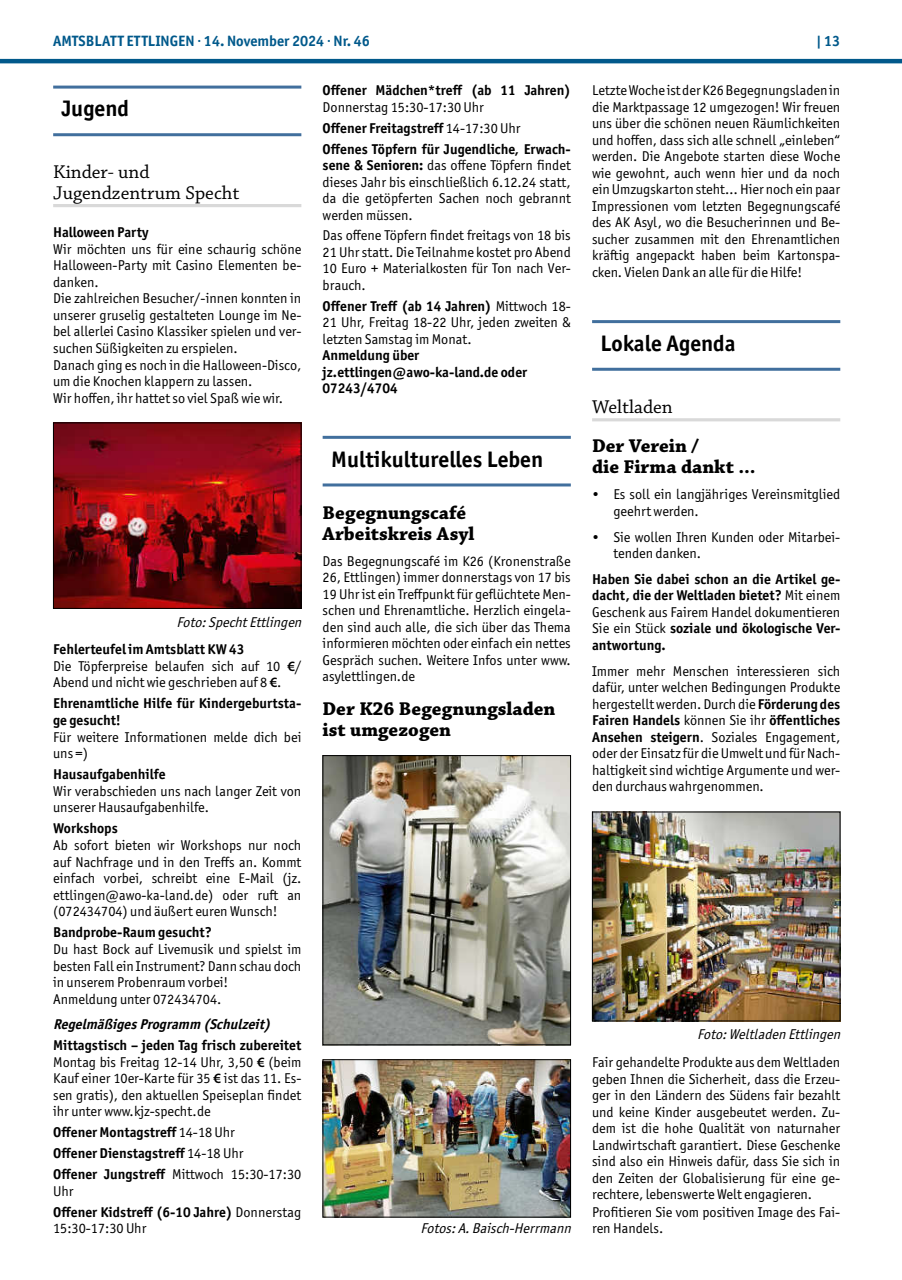
<style>
.page{position:relative;width:902px;height:1280px;background:#fff}
.page>*{position:absolute;margin:0;border:0;box-sizing:border-box;transform-origin:0 0}
.t1{font:700 22.5px "Officina Sans ITC Pro";color:#000}
.t2{font:700 19.5px/21px "Chaparral Pro";color:#000}
.t3{font:19.5px/21px "Chaparral Pro";color:#000}
.t4{font:700 15px "Officina Sans ITC Pro";color:#01598b}
.t5{font:14.25px/16.5px "Officina Sans ITC Pro";color:#000}
.t6{font:700 14.25px/16.5px "Officina Sans ITC Pro";color:#000}
.t7{font:italic 14.25px "Officina Sans ITC Pro";color:#000}
.t8{font:italic 700 14.25px "Officina Sans ITC Pro";color:#000}
.s1{font-weight:700}
.s2{font-family:"Myriad Pro";font-weight:600}
.s3{font-weight:400}
</style>
<div class="page">
<hr style="left:0;top:59px;width:901px;height:4px;background:#01598b">
<hr style="left:53px;top:86px;width:248px;height:3px;background:#416f9d">
<hr style="left:53px;top:133px;width:248px;height:3px;background:#416f9d">
<hr style="left:53px;top:204px;width:248px;height:3px;background:#d9d9d9">
<img style="left:55px;top:425px;width:244px;height:182px">
<div style="left:53px;top:423px;width:248px;height:186px;border:1px solid #000"></div>
<hr style="left:322px;top:436px;width:248px;height:3px;background:#416f9d">
<hr style="left:322px;top:483px;width:248px;height:3px;background:#416f9d">
<img style="left:324px;top:757px;width:244px;height:286px">
<div style="left:322px;top:755px;width:248px;height:290px;border:1px solid #000"></div>
<img style="left:324px;top:1061px;width:244px;height:154px">
<div style="left:322px;top:1059px;width:248px;height:158px;border:1px solid #000"></div>
<hr style="left:592px;top:320px;width:248px;height:3px;background:#416f9d">
<hr style="left:592px;top:368px;width:248px;height:3px;background:#416f9d">
<hr style="left:592px;top:418px;width:248px;height:3px;background:#d9d9d9">
<img style="left:594px;top:814px;width:244px;height:205px">
<div style="left:592px;top:812px;width:248px;height:209px;border:1px solid #000"></div>
<p class="t4" style="left:53px;top:31px;width:318px">AMTSBLATT ETTLINGEN · 14. November 2024 · Nr. 46</p>
<p class="t4" style="left:816px;top:31px;width:26px">| 13</p>
<h1 class="t1" style="left:62px;top:95px;width:69px">Jugend</h1>
<h2 class="t3" style="left:53px;top:162px;width:188px">Kinder- und<br>Jugendzentrum Specht</h2>
<p class="t6" style="left:53px;top:224px;width:97px">Halloween Party</p>
<p class="t5" style="left:53px;top:240px;width:250px">Wir möchten uns für eine schaurig schöne Halloween-Party mit Casino Elementen be&shy;danken.<br>Die zahlreichen Besucher/-innen konnten in unserer gruselig gestalteten Lounge im Ne&shy;bel allerlei Casino Klassiker spielen und ver&shy;suchen Süßigkeiten zu erspielen.<br>Danach ging es noch in die Halloween-Disco, um die Knochen klappern zu lassen.<br>Wir hoffen, ihr hattet so viel Spaß wie wir.</p>
<p class="t7" style="left:176px;top:613px;width:130px">Foto:SpechtEttlingen</p>
<p class="t5" style="left:53px;top:641px;width:250px"><span class="s1">Fehlerteufel im Amtsblatt KW 43<br></span>Die Töpferpreise belaufen sich auf 10 <span class="s2">€</span>/<br>Abend und nicht wie geschrieben auf 8 <span class="s2">€</span>.</p>
<p class="t6" style="left:53px;top:695px;width:250px">Ehrenamtliche Hilfe für Kindergeburtsta&shy;ge gesucht!</p>
<p class="t5" style="left:53px;top:728px;width:250px">Für weitere Informationen melde dich bei uns =)</p>
<p class="t6" style="left:53px;top:766px;width:114px">Hausaufgabenhilfe</p>
<p class="t5" style="left:53px;top:783px;width:250px">Wir verabschieden uns nach langer Zeit von unserer Hausaufgabenhilfe.</p>
<p class="t6" style="left:53px;top:820px;width:66px">Workshops</p>
<p class="t5" style="left:53px;top:837px;width:250px;text-align:justify">Ab sofort bieten wir Workshops nur noch auf Nachfrage und in den Treffs an. Kommt einfach vorbei, schreibt eine E-Mail (jz. ettlingen@awo-ka-land.de) oder ruft an (072434704) und äußert euren Wunsch!</p>
<p class="t6" style="left:53px;top:924px;width:160px">Bandprobe-Raum gesucht?</p>
<p class="t5" style="left:53px;top:941px;width:250px">Du hast Bock auf Livemusik und spielst im besten Fall ein Instrument? Dann schau doch in unserem Probenraum vorbei!<br>Anmeldung unter 072434704.</p>
<p class="t8" style="left:53px;top:1015px;width:223px">RegelmäßigesProgramm (Schulzeit)</p>
<p class="t5" style="left:53px;top:1037px;width:250px;text-align:justify"><span class="s1">Mittagstisch – jeden Tag frisch zubereitet </span>Montag bis Freitag 12-14 Uhr, 3,50 <span class="s2">€</span> (beim Kauf einer 10er-Karte für 35 <span class="s2">€</span> ist das 11. Es&shy;sen gratis), den aktuellen Speiseplan findet ihr unter www.kjz-specht.de</p>
<p class="t6" style="left:53px;top:1122px;width:250px;line-height:21px">Offener Montagstreff <span class="s3">14-18 Uhr<br></span>Offener Dienstagstreff <span class="s3">14-18 Uhr<br></span>Offener Jungstreff <span class="s3">Mittwoch 15:30-17:30</span></p>
<p class="t6" style="left:53px;top:1180px;width:250px;line-height:21px"><span class="s3">Uhr<br></span>Offener Kidstreff (6-10 Jahre) <span class="s3">Donnerstag</span></p>
<p class="t5" style="left:53px;top:1220px;width:95px">15:30-17:30 Uhr</p>
<p class="t6" style="left:322px;top:82px;width:250px">Offener Mädchen*treff (ab 11 Jahren)</p>
<p class="t6" style="left:322px;top:96px;width:250px;line-height:20.9px"><span class="s3">Donnerstag 15:30-17:30 Uhr<br></span>Offener Freitagstreff <span class="s3">14-17:30 Uhr<br></span>Offenes Töpfern für Jugendliche, Erwach-</p>
<p class="t5" style="left:322px;top:157px;width:250px;text-align:justify"><span class="s1">sene &amp; Senioren:</span> das offene Töpfern findet dieses Jahr bis einschließlich 6.12.24 statt, da die getöpferten Sachen noch gebrannt werden müssen.</p>
<p class="t5" style="left:322px;top:227px;width:250px;text-align:justify">Das offene Töpfern findet freitags von 18 bis 21 Uhr statt. Die Teilnahme kostet pro Abend 10 Euro + Materialkosten für Ton nach Ver&shy;brauch.</p>
<p class="t5" style="left:322px;top:298px;width:250px;text-align:justify"><span class="s1">Offener Treff (ab 14 Jahren)</span> Mittwoch 18- 21 Uhr, Freitag 18-22 Uhr, jeden zweiten &amp; letzten Samstag im Monat.</p>
<p class="t6" style="left:322px;top:347px;width:206px">Anmeldung über jz.ettlingen@awo-ka-land.de oder<br>07243/4704</p>
<h1 class="t1" style="left:331px;top:445px;width:213px">Multikulturelles Leben</h1>
<h2 class="t2" style="left:322px;top:503px;width:153px">Begegnungscafé<br>Arbeitskreis Asyl</h2>
<p class="t5" style="left:322px;top:552px;width:250px;text-align:justify">Das Begegnungscafé im K26 (Kronenstraße 26, Ettlingen) immer donnerstags von 17 bis 19 Uhr ist ein Treffpunkt für geflüchtete Men&shy;schen und Ehrenamtliche. Herzlich eingela&shy;den sind auch alle, die sich über das Thema informieren möchten oder einfach ein nettes Gespräch suchen. Weitere Infos unter www. asylettlingen.de</p>
<h2 class="t2" style="left:322px;top:699px;width:234px">Der K26 Begegnungsladen ist umgezogen</h2>
<p class="t7" style="left:420px;top:1220px;width:156px">Fotos:A.Baisch-Herrmann</p>
<p class="t5" style="left:592px;top:82px;width:250px;text-align:justify">Letzte Woche ist der K26 Begegnungsladen in die Marktpassage 12 umgezogen! Wir freuen uns über die schönen neuen Räumlichkeiten und hoffen, dass sich alle schnell „einleben“ werden. Die Angebote starten diese Woche wie gewohnt, auch wenn hier und da noch ein Umzugskarton steht… Hier noch ein paar Impressionen vom letzten Begegnungscafé des AK Asyl, wo die Besucherinnen und Be&shy;sucher zusammen mit den Ehrenamtlichen kräftig angepackt haben beim Kartonspa&shy;cken. Vielen Dank an alle für die Hilfe!</p>
<h1 class="t1" style="left:600px;top:329px;width:137px">Lokale Agenda</h1>
<h2 class="t3" style="left:592px;top:397px;width:82px">Weltladen</h2>
<h2 class="t2" style="left:592px;top:436px;width:165px">Der Verein /<br>die Firma dankt ...</h2>
<p class="t5" style="left:613px;top:486px;width:228px;text-indent:-21px">• Es soll ein langjähriges Vereinsmitglied geehrt werden.</p>
<p class="t5" style="left:613px;top:528px;width:228px;text-indent:-21px">• Sie wollen Ihren Kunden oder Mitarbei&shy;tenden danken.</p>
<p class="t6" style="left:592px;top:571px;width:250px;text-align:justify">Haben Sie dabei schon an die Artikel ge&shy;dacht, die der Weltladen bietet? <span class="s3">Mit einem Geschenk aus Fairem Handel dokumentieren Sie ein Stück</span> soziale und ökologische Ver&shy;antwortung.</p>
<p class="t5" style="left:592px;top:663px;width:250px;text-align:justify">Immer mehr Menschen interessieren sich dafür, unter welchen Bedingungen Produkte hergestellt werden. Durch die <span class="s1">Förderung des Fairen Handels</span> können Sie ihr <span class="s1">öffentliches Ansehen steigern</span>. Soziales Engagement, oder der Einsatz für die Umwelt und für Nach&shy;haltigkeit sind wichtige Argumente und wer&shy;den durchaus wahrgenommen.</p>
<p class="t7" style="left:697px;top:1026px;width:148px">Foto:Weltladen Ettlingen</p>
<p class="t5" style="left:592px;top:1054px;width:250px">Fair gehandelte Produkte aus dem Weltladen geben Ihnen die Sicherheit, dass die Erzeu&shy;ger in den Ländern des Südens fair bezahlt und keine Kinder ausgebeutet werden. Zu&shy;dem ist die hohe Qualität von naturnaher Landwirtschaft garantiert. Diese Geschenke sind also ein Hinweis dafür, dass Sie sich in den Zeiten der Globalisierung für eine ge&shy;rechtere, lebenswerte Welt engagieren.<br>Profitieren Sie vom positiven Image des Fai&shy;ren Handels.</p>
</div>
